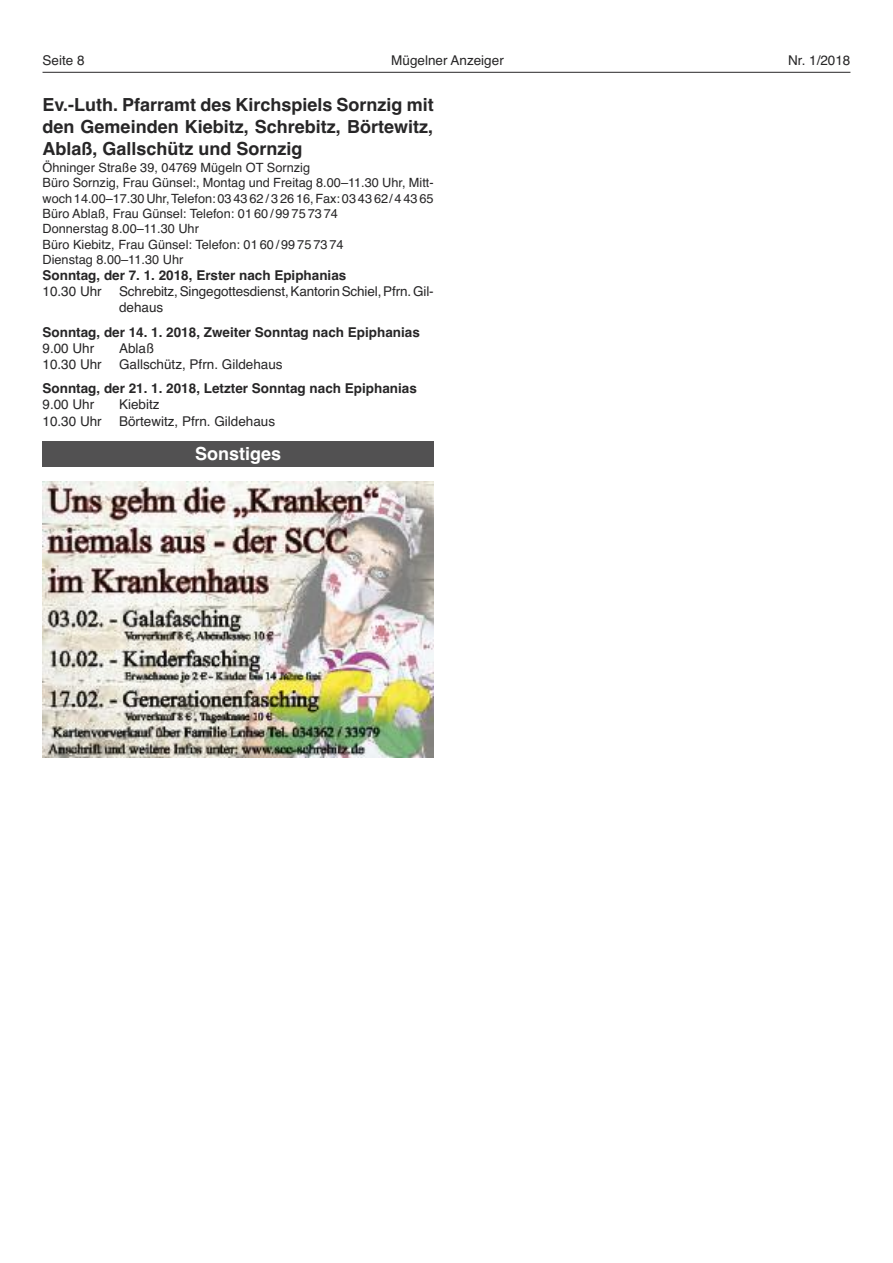
<style>
.page{position:relative;width:893px;height:1263px;background:#fff}
.page>*{position:absolute;margin:0;border:0;box-sizing:border-box;transform-origin:0 0}
.t1{font:700 18px/21.6px "Helvetica";color:#272627;text-align:justify}
.t2{font:700 18px "Helvetica";color:#fff}
.t3{font:13.5px/16.2px "Helvetica";color:#272627}
.t4{font:700 13.5px "Helvetica";color:#272627}
.t5{font:12.75px/15.3px "Helvetica";color:#272627}
</style>
<div class="page">
<hr style="left:43px;top:72px;width:807px;height:1px;background:#272627">
<img style="left:43px;top:481px;width:391px;height:276px">
<div style="left:43px;top:441px;width:391px;height:26px;background:#525152"></div>
<p class="t3" style="left:43px;top:53px;width:44px">Seite 8</p>
<p class="t3" style="left:391px;top:53px;width:114px">Mügelner Anzeiger</p>
<p class="t3" style="left:788px;top:53px;width:64px">Nr. 1/2018</p>
<h1 class="t1" style="left:43px;top:94px;width:393px">Ev.-Luth. Pfarramt des Kirchspiels Sornzig mit den Gemeinden Kiebitz, Schrebitz, Börtewitz, Ablaß, Gallschütz und Sornzig</h1>
<p class="t5" style="left:43px;top:160px;width:393px">Öhninger Straße 39, 04769 Mügeln OT Sornzig<br>Büro Sornzig, Frau Günsel:, Montag und Freitag 8.00–11.30 Uhr, Mitt&shy;woch14.00–17.30Uhr,Telefon:03 43 62/3 2616,Fax:03 43 62/4 4365<br>Büro Ablaß, Frau Günsel: Telefon: 0160/ 99 75 7374<br>Donnerstag 8.00–11.30 Uhr<br>Büro Kiebitz, Frau Günsel: Telefon: 0160/ 99 75 7374<br>Dienstag 8.00–11.30 Uhr</p>
<p class="t4" style="left:43px;top:267px;width:305px">Sonntag, der 7. 1. 2018, Erster nach Epiphanias</p>
<p class="t3" style="left:43px;top:283px;width:61px">10.30 Uhr</p>
<p class="t3" style="left:119px;top:283px;width:316px">Schrebitz,Singegottesdienst,KantorinSchiel,Pfrn.Gil&shy;dehaus</p>
<p class="t4" style="left:43px;top:324px;width:379px">Sonntag, der 14. 1. 2018, Zweiter Sonntag nach Epiphanias</p>
<p class="t3" style="left:43px;top:340px;width:53px">9.00 Uhr</p>
<p class="t3" style="left:119px;top:340px;width:37px">Ablaß</p>
<p class="t3" style="left:43px;top:356px;width:61px">10.30 Uhr</p>
<p class="t3" style="left:119px;top:356px;width:165px">Gallschütz, Pfrn. Gildehaus</p>
<p class="t4" style="left:43px;top:381px;width:376px">Sonntag, der 21. 1. 2018, Letzter Sonntag nach Epiphanias</p>
<p class="t3" style="left:43px;top:397px;width:53px">9.00 Uhr</p>
<p class="t3" style="left:119px;top:397px;width:42px">Kiebitz</p>
<p class="t3" style="left:43px;top:413px;width:61px">10.30 Uhr</p>
<p class="t3" style="left:119px;top:413px;width:158px">Börtewitz, Pfrn. Gildehaus</p>
<h1 class="t2" style="left:195px;top:444px;width:88px">Sonstiges</h1>
</div>
